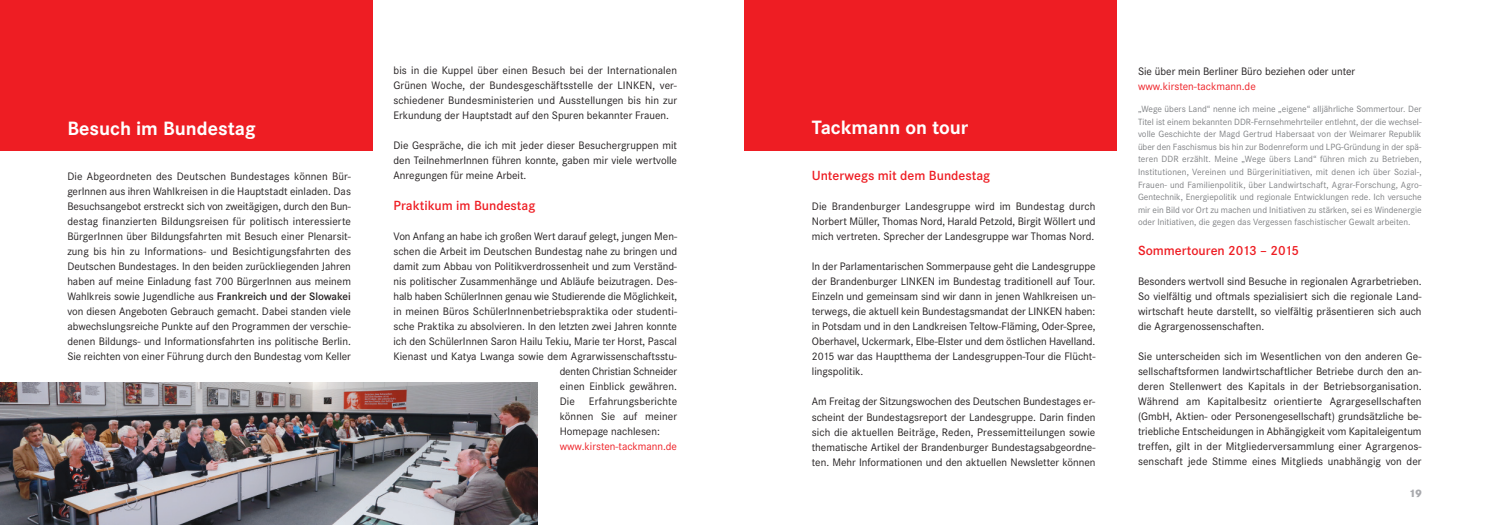
<style>
.page{position:relative;width:1489px;height:525px;background:#fff}
.page>*{position:absolute;margin:0;border:0;box-sizing:border-box;transform-origin:0 0}
.t1{font:700 20px "Corporate S";color:#fff}
.t2{font:600 13.75px "Corporate S";color:#ee1d23}
.t3{font:11.25px/15px "Corporate S";color:#231f20;text-align:justify}
.t4{font:11.25px "Corporate S";color:#ee1d23}
.t5{font:11.25px "Corporate S";letter-spacing:-.02em;color:#231f20}
.t6{font:800 11.25px "Corporate S";color:#a8a9ad}
.t7{font:9.38px/12.5px "Corporate S";color:#808285;text-align:justify}
.s1{font-weight:600}
</style>
<div class="page">
<div style="left:0;top:0;width:372px;height:150px;background:#ee1d23"></div>
<div style="left:744px;top:0;width:372px;height:150px;background:#ee1d23"></div>
<img style="left:0;top:382px;width:537px;height:142px">
<h1 class="t1" style="left:67px;top:116px;width:190px">Besuch im Bundestag</h1>
<p class="t3" style="left:67px;top:168px;width:285px">Die Abgeordneten des Deutschen Bundestages können Bür&shy;gerInnen aus ihren Wahlkreisen in die Hauptstadt einladen. Das Besuchsangebot erstreckt sich von zweitägigen, durch den Bun&shy;destag finanzierten Bildungsreisen für politisch interessierte BürgerInnen über Bildungsfahrten mit Besuch einer Plenarsit&shy;zung bis hin zu Informations- und Besichtigungsfahrten des Deutschen Bundestages. In den beiden zurückliegenden Jahren haben auf meine Einladung fast 700 BürgerInnen aus meinem Wahlkreis sowie Jugendliche aus <span class="s1">Frankreich und der Slowakei </span>von diesen Angeboten Gebrauch gemacht. Dabei standen viele abwechslungsreiche Punkte auf den Programmen der verschie&shy;denen Bildungs- und Informationsfahrten ins politische Berlin.<br>Sie reichten von einer Führung durch den Bundestag vom Keller</p>
<p class="t3" style="left:393px;top:62px;width:285px">bis in die Kuppel über einen Besuch bei der Internationalen Grünen Woche, der Bundesgeschäftsstelle der LINKEN, ver&shy;schiedener Bundesministerien und Ausstellungen bis hin zur Erkundung der Hauptstadt auf den Spuren bekannter Frauen.</p>
<p class="t3" style="left:393px;top:137px;width:285px">Die Gespräche, die ich mit jeder dieser Besuchergruppen mit den TeilnehmerInnen führen konnte, gaben mir viele wertvolle Anregungen für meine Arbeit.</p>
<p class="t2" style="left:393px;top:197px;width:143px">Praktikum im Bundestag</p>
<p class="t3" style="left:393px;top:228px;width:285px">Von Anfang an habe ich großen Wert darauf gelegt, jungen Men-</p>
<p class="t3" style="left:393px;top:243px;width:285px">schen die Arbeit im Deutschen Bundestag nahe zu bringen und</p>
<p class="t3" style="left:393px;top:258px;width:285px">damit zum Abbau von Politikverdrossenheit und zum Verständ-</p>
<p class="t3" style="left:393px;top:273px;width:285px">nis politischer Zusammenhänge und Abläufe beizutragen. Des-</p>
<p class="t3" style="left:393px;top:288px;width:285px">halb haben SchülerInnen genau wie Studierende die Möglichkeit,</p>
<p class="t3" style="left:393px;top:303px;width:285px">in meinen Büros SchülerInnenbetriebspraktika oder studenti-</p>
<p class="t3" style="left:393px;top:318px;width:285px">sche Praktika zu absolvieren. In den letzten zwei Jahren konnte</p>
<p class="t3" style="left:393px;top:333px;width:285px">ich den SchülerInnen Saron Hailu Tekiu, Marie ter Horst, Pascal</p>
<p class="t3" style="left:393px;top:348px;width:285px">Kienast und Katya Lwanga sowie dem Agrarwissenschaftsstu-</p>
<p class="t5" style="left:559px;top:364px;width:119px">denten Christian Schneider</p>
<p class="t3" style="left:559px;top:378px;width:119px">einen Einblick gewähren.</p>
<p class="t3" style="left:559px;top:393px;width:119px">Die Erfahrungsberichte</p>
<p class="t3" style="left:559px;top:408px;width:119px">können Sie auf meiner</p>
<p class="t3" style="left:559px;top:423px;width:102px">Homepage nachlesen:</p>
<p class="t4" style="left:559px;top:439px;width:119px">www.kirsten-tackmann.de</p>
<h1 class="t1" style="left:811px;top:115px;width:158px">Tackmann on tour</h1>
<p class="t2" style="left:811px;top:167px;width:180px">Unterwegs mit dem Bundestag</p>
<p class="t3" style="left:811px;top:199px;width:285px">Die Brandenburger Landesgruppe wird im Bundestag durch Norbert Müller, Thomas Nord, Harald Petzold, Birgit Wöllert und mich vertreten. Sprecher der Landesgruppe war Thomas Nord.</p>
<p class="t3" style="left:811px;top:259px;width:285px">In der Parlamentarischen Sommerpause geht die Landesgruppe der Brandenburger LINKEN im Bundestag traditionell auf Tour.<br>Einzeln und gemeinsam sind wir dann in jenen Wahlkreisen un&shy;terwegs, die aktuell kein Bundestagsmandat der LINKEN haben: in Potsdam und in den Landkreisen Teltow-Fläming, Oder-Spree, Oberhavel, Uckermark, Elbe-Elster und dem östlichen Havelland.<br>2015 war das Hauptthema der Landesgruppen-Tour die Flücht&shy;lingspolitik.</p>
<p class="t3" style="left:811px;top:394px;width:285px">Am Freitag der Sitzungswochen des Deutschen Bundestages er&shy;scheint der Bundestagsreport der Landesgruppe. Darin finden sich die aktuellen Beiträge, Reden, Pressemitteilungen sowie thematische Artikel der Brandenburger Bundestagsabgeordne&shy;ten. Mehr Informationen und den aktuellen Newsletter können</p>
<p class="t3" style="left:1137px;top:63px;width:219px">Sie über mein Berliner Büro beziehen oder unter</p>
<p class="t4" style="left:1137px;top:79px;width:119px">www.kirsten-tackmann.de</p>
<p class="t7" style="left:1137px;top:103px;width:285px">„Wege übers Land“ nenne ich meine „eigene“ alljährliche Sommertour. Der Titel ist einem bekannten DDR-Fernsehmehrteiler entlehnt, der die wechsel&shy;volle Geschichte der Magd Gertrud Habersaat von der Weimarer Republik über den Faschismus bis hin zur Bodenreform und LPG-Gründung in der spä&shy;teren DDR erzählt. Meine „Wege übers Land“ führen mich zu Betrieben, Institutionen, Vereinen und Bürgerinitiativen, mit denen ich über Sozial-, Frauen- und Familienpolitik, über Landwirtschaft, Agrar-Forschung, Agro-Gentechnik, Energiepolitik und regionale Entwicklungen rede. Ich versuche mir ein Bild vor Ort zu machen und Initiativen zu stärken, sei es Windenergie oder Initiativen, die gegen das Vergessen faschistischer Gewalt arbeiten.</p>
<p class="t2" style="left:1137px;top:242px;width:162px">Sommertouren 2013 – 2015</p>
<p class="t3" style="left:1137px;top:273px;width:285px">Besonders wertvoll sind Besuche in regionalen Agrarbetrieben.<br>So vielfältig und oftmals spezialisiert sich die regionale Land&shy;wirtschaft heute darstellt, so vielfältig präsentieren sich auch die Agrargenossenschaften.</p>
<p class="t3" style="left:1137px;top:348px;width:285px">Sie unterscheiden sich im Wesentlichen von den anderen Ge&shy;sellschaftsformen landwirtschaftlicher Betriebe durch den an&shy;deren Stellenwert des Kapitals in der Betriebsorganisation.<br>Während am Kapitalbesitz orientierte Agrargesellschaften (GmbH, Aktien- oder Personengesellschaft) grundsätzliche be&shy;triebliche Entscheidungen in Abhängigkeit vom Kapitaleigentum treffen, gilt in der Mitgliederversammlung einer Agrargenos&shy;senschaft jede Stimme eines Mitglieds unabhängig von der</p>
<p class="t6" style="left:1408px;top:486px;width:14px">19</p>
</div>
